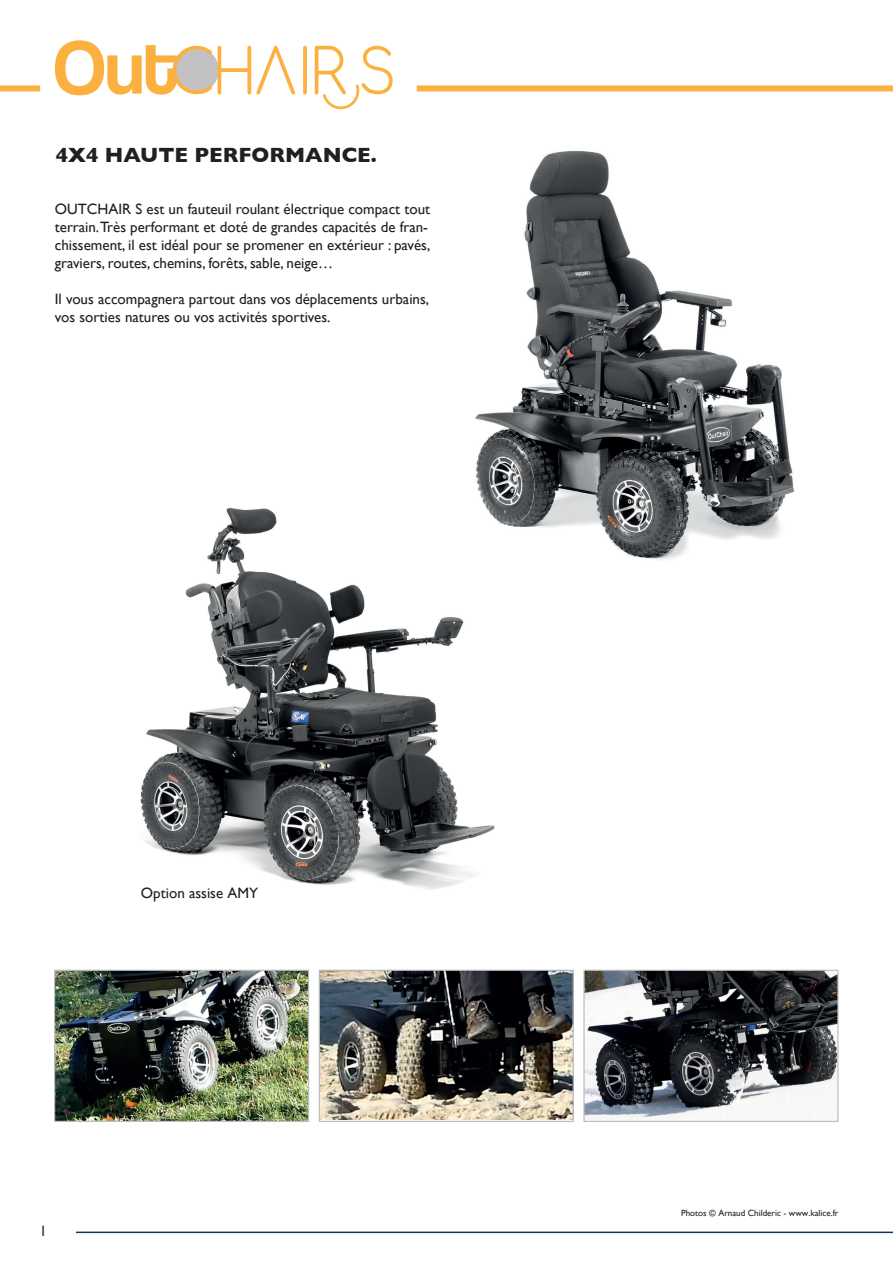
<style>
.page{position:relative;width:893px;height:1263px;background:#fff}
.page>*{position:absolute;margin:0;border:0;box-sizing:border-box;transform-origin:0 0}
.t1{font:700 21px "Gill Sans";color:#231f20}
.t2{font:15px/18px "Gill Sans";color:#231f20}
.t3{font:15px "Gill Sans";color:#153461}
.t4{font:9px "Gill Sans";color:#231f20}
</style>
<div class="page">
<hr style="left:76px;top:1231px;width:817px;height:2px;background:#153461">
<img style="left:140px;top:507px;width:355px;height:383px">
<img style="left:430px;top:150px;width:365px;height:440px">
<svg style="left:173px;top:47px;width:46px;height:46px"></svg>
<svg style="left:218px;top:46px;width:77px;height:48px"></svg>
<svg style="left:303px;top:46px;width:4px;height:48px"></svg>
<svg style="left:55px;top:40px;width:157px;height:55px"></svg>
<svg style="left:315px;top:46px;width:78px;height:64px"></svg>
<div style="left:0;top:85px;width:40px;height:6px;background:#fbb03f"></div>
<img style="left:56px;top:972px;width:251px;height:148px">
<div style="left:54px;top:970px;width:255px;height:152px;border:1px solid #bcbdc0"></div>
<img style="left:321px;top:972px;width:251px;height:147px">
<div style="left:319px;top:970px;width:255px;height:152px;border:1px solid #bcbdc0"></div>
<img style="left:585px;top:972px;width:251px;height:148px">
<div style="left:583px;top:970px;width:255px;height:152px;border:1px solid #bcbdc0"></div>
<div style="left:417px;top:85px;width:476px;height:6px;background:#fbb03f"></div>
<h1 class="t1" style="left:56px;top:139px;width:323px">4X4 HAUTE PERFORMANCE.</h1>
<p class="t2" style="left:55px;top:200px;width:377px">OUTCHAIR S est un fauteuil roulant électrique compact tout terrain.Très performant et doté de grandes capacités de fran&shy;chissement, il est idéal pour se promener en extérieur : pavés, graviers, routes, chemins, forêts, sable, neige…</p>
<p class="t2" style="left:55px;top:290px;width:376px">Il vous accompagnera partout dans vos déplacements urbains, vos sorties natures ou vos activités sportives.</p>
<p class="t2" style="left:141px;top:883px;width:119px">Option assise AMY</p>
<p class="t3" style="left:39px;top:1222px;width:9px">1</p>
<p class="t4" style="left:681px;top:1207px;width:159px">Photos © Arnaud Childeric - www.kalice.fr</p>
</div>
